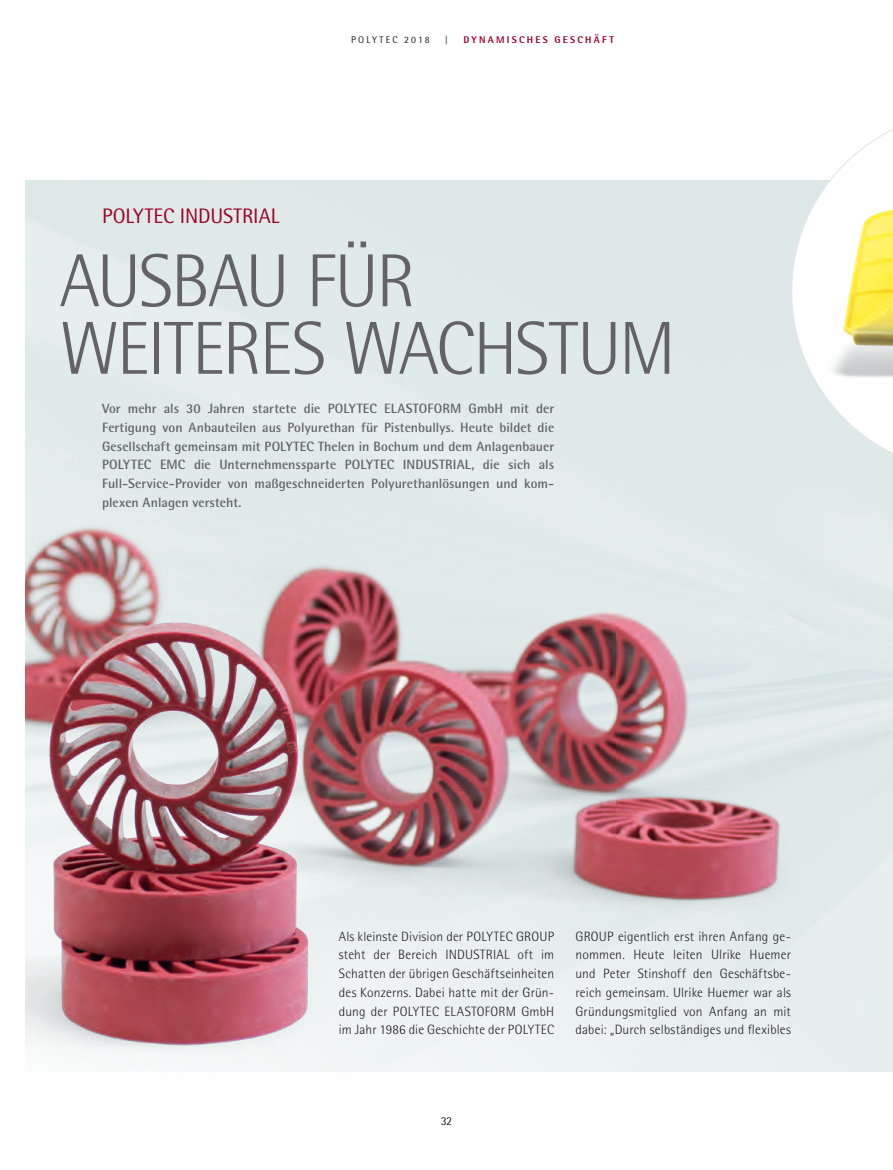
<style>
.page{position:relative;width:893px;height:1170px;background:#fff}
.page>*{position:absolute;margin:0;border:0;box-sizing:border-box;transform-origin:0 0}
.t1{font:300 75px/67.5px "Rotis Semi Sans Std";letter-spacing:-.035em;color:#636366}
.t2{font:21px "Rotis Semi Sans Std";letter-spacing:-.005em;color:#9d0228}
.t3{font:300 13.5px/18.8px "Rotis Semi Sans Std";letter-spacing:.015em;color:#231f20;text-align:justify}
.t4{font:700 13.5px/18.8px "Rotis Semi Sans Std";color:#636366;text-align:justify}
.t5{font:12px "Rotis Semi Sans Std";color:#231f20}
.t6{font:800 9.75px "Rotis Semi Sans Std";letter-spacing:.23em;color:#9d0228}
.t7{font:9.75px "Rotis Semi Sans Std";letter-spacing:.22em;color:#231f20}
</style>
<div class="page">
<img style="left:26px;top:396px;width:790px;height:676px">
<svg style="left:791px;top:129px;width:102px;height:343px"></svg>
<h2 class="t2" style="left:102px;top:203px;width:179px">POLYTEC INDUSTRIAL</h2>
<p class="t7" style="left:351px;top:33px;width:80px">POLYTEC 2018</p>
<p class="t7" style="left:445px;top:33px;width:5px">|</p>
<p class="t6" style="left:464px;top:33px;width:152px">DYNAMISCHES GESCHÄFT</p>
<h1 class="t1" style="left:60px;top:247px;width:618px">AUSBAU FÜR<br>WEITERES WACHSTUM</h1>
<p class="t4" style="left:102px;top:399px;width:454px">Vor mehr als 30 Jahren startete die POLYTEC ELASTOFORM GmbH mit der Fertigung von Anbauteilen aus Polyurethan für Pistenbullys. Heute bildet die Gesellschaft gemeinsam mit POLYTEC Thelen in Bochum und dem Anlagenbauer POLYTEC EMC die Unternehmenssparte POLYTEC INDUSTRIAL, die sich als Full-Service-Provider von maßgeschneiderten Polyurethanlösungen und kom&shy;plexen Anlagen versteht.</p>
<p class="t3" style="left:339px;top:926px;width:217px">Als kleinste Division der POLYTEC GROUP steht der Bereich INDUSTRIAL oft im Schatten der übrigen Geschäftseinheiten des Konzerns. Dabei hatte mit der Grün&shy;dung der POLYTEC ELASTOFORM GmbH im Jahr 1986 die Geschichte der POLYTEC</p>
<p class="t3" style="left:575px;top:926px;width:217px">GROUP eigentlich erst ihren Anfang ge&shy;nommen. Heute leiten Ulrike Huemer und Peter Stinshoff den Geschäftsbe&shy;reich gemeinsam. Ulrike Huemer war als Gründungsmitglied von Anfang an mit dabei: „Durch selbständiges und flexibles</p>
<p class="t5" style="left:441px;top:1113px;width:13px">32</p>
</div>
